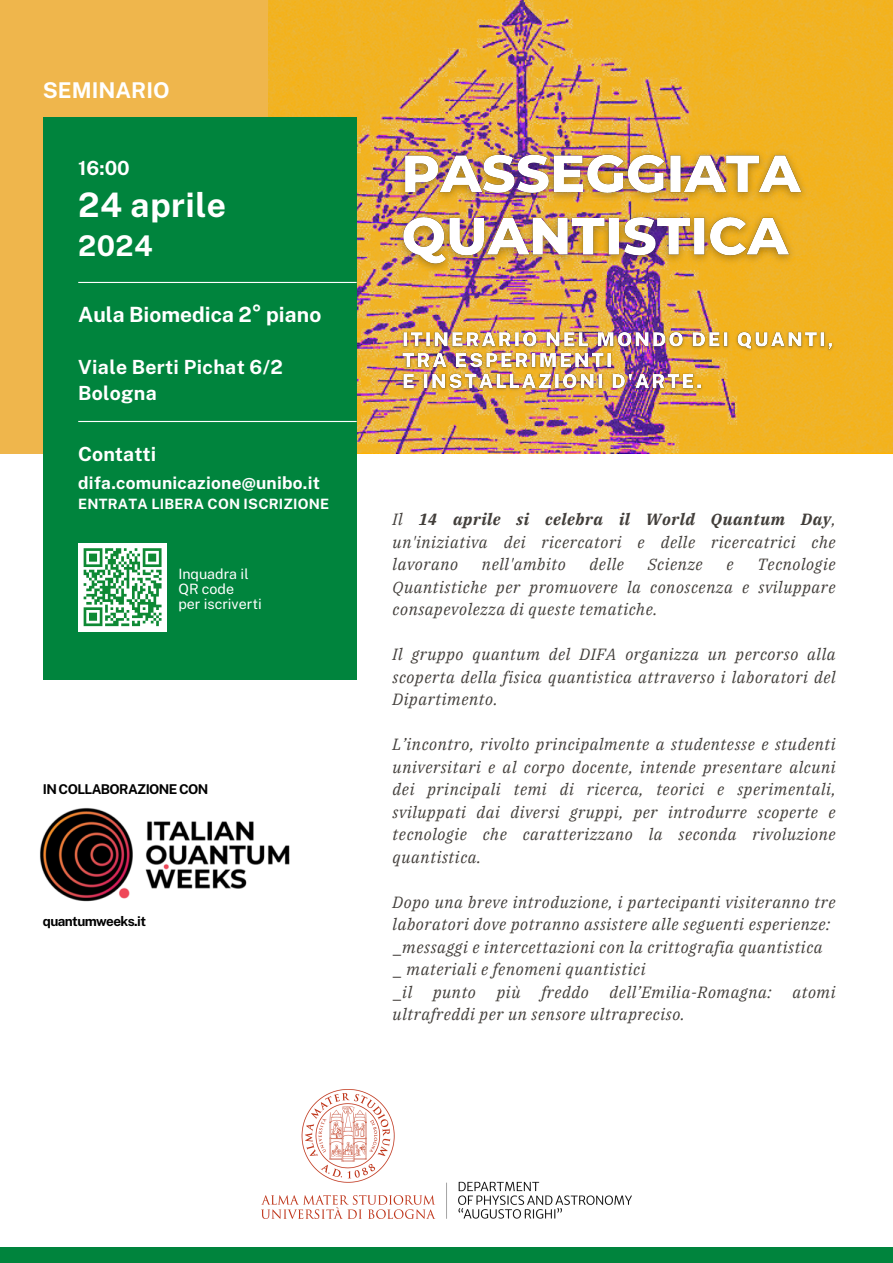
<style>
.page{position:relative;width:893px;height:1263px;background:#fff}
.page>*{position:absolute;margin:0;border:0;box-sizing:border-box;transform-origin:0 0}
.t1{font:700 33.75px "Public Sans";letter-spacing:.015em;color:#fff}
.t2{font:700 28.5px "Public Sans";color:#fff}
.t3{font:700 21.75px "Public Sans";color:#fff}
.t4{font:700 21px "Public Sans";color:#fff}
.t5{font:700 19.5px/25.9px "Public Sans";letter-spacing:.015em;color:#fff}
.t6{font:700 17.25px "Public Sans";letter-spacing:.015em;color:#fff}
.t7{font:italic 16.12px/22.5px "IBM Plex Serif";letter-spacing:.035em;color:#423e3a;text-align:justify}
.t8{font:14.25px "Public Sans";color:#fff}
.t9{font:700 14.25px "Public Sans";letter-spacing:.015em;color:#fff}
.t10{font:700 13.5px "Public Sans";letter-spacing:-.045em;color:#000}
.s1{font-weight:700}
.s2{font-style:normal}
</style>
<div class="page">
<div style="left:0;top:1247px;width:893px;height:16px;background:#00843d"></div>
<img style="left:268px;top:0;width:625px;height:453px">
<div style="left:0;top:0;width:268px;height:454px;background:#efb64c"></div>
<div style="left:43px;top:117px;width:314px;height:562px;background:#00843d"></div>
<hr style="left:78px;top:282px;width:279px;height:1px;background:#fff">
<hr style="left:78px;top:421px;width:279px;height:1px;background:#fff">
<img style="left:261px;top:1089px;width:371px;height:129px">
<img style="left:40px;top:808px;width:250px;height:94px">
<img style="left:391px;top:142px;width:423px;height:137px">
<img style="left:397px;top:327px;width:440px;height:68px">
<div style="left:78px;top:543px;width:89px;height:88px;background:#fff"></div>
<svg style="left:83px;top:548px;width:79px;height:79px"></svg>
<p class="t3" style="left:43px;top:77px;width:128px">SEMINARIO</p>
<h2 class="t5" style="left:78px;top:155px;width:53px">16:00</h2>
<h6 class="t1" style="left:78px;top:185px;width:149px">24 aprile</h6>
<h6 class="t2" style="left:78px;top:229px;width:76px">2024</h6>
<h6 class="t4" style="left:78px;top:302px;width:244px">Aula Biomedica 2° piano</h6>
<h4 class="t5" style="left:78px;top:354px;width:206px">Viale Berti Pichat 6/2<br>Bologna</h4>
<p class="t5" style="left:78px;top:441px;width:79px">Contatti</p>
<h6 class="t6" style="left:78px;top:473px;width:243px">difa.comunicazione@unibo.it</h6>
<p class="t9" style="left:78px;top:495px;width:252px">ENTRATA LIBERA CON ISCRIZIONE</p>
<p class="t8" style="left:178px;top:565px;width:72px">Inquadra il</p>
<p class="t8" style="left:178px;top:580px;width:57px">QR code</p>
<p class="t8" style="left:178px;top:596px;width:85px">per iscriverti</p>
<p class="t10" style="left:43px;top:781px;width:167px">IN COLLABORAZIONE CON</p>
<p class="t10" style="left:43px;top:913px;width:105px">quantumweeks.it</p>
<p class="t7" style="left:392px;top:508px;width:444px">Il <span class="s1">14 aprile si celebra il World Quantum Day</span>, un'iniziativa dei ricercatori e delle ricercatrici che lavorano</p>
<p class="t7" style="left:392px;top:553px;width:444px;text-indent:365px">Tecnologie Quantistiche per promuovere la conoscenza e sviluppare consapevolezza di queste tematiche.</p>
<p class="t7" style="left:392px;top:643px;width:444px">Il gruppo quantum del DIFA organizza un percorso alla scoperta della fisica quantistica attraverso i laboratori del Dipartimento.</p>
<p class="t7" style="left:392px;top:733px;width:444px">L’incontro, rivolto principalmente a studentesse e studenti universitari e al corpo docente, intende presentare alcuni dei principali temi di ricerca, teorici e sperimentali, sviluppati dai diversi gruppi, per introdurre scoperte e tecnologie che caratterizzano la seconda rivoluzione quantistica.</p>
<p class="t7" style="left:392px;top:890px;width:444px">Dopo una breve introduzione, i partecipanti visiteranno tre laboratori dove potranno assistere alle seguenti esperienze:</p>
<p class="t7" style="left:392px;top:935px;width:431px"><span class="s2">_</span>messaggi e intercettazioni con la crittografia quantistica</p>
<p class="t7" style="left:392px;top:958px;width:254px"><span class="s2">_</span> materiali e fenomeni quantistici</p>
<p class="t7" style="left:392px;top:980px;width:21px"><span class="s2">_</span>il</p>
<p class="t7" style="left:433px;top:980px;width:44px">punto</p>
<p class="t7" style="left:497px;top:980px;width:25px">più</p>
<p class="t7" style="left:541px;top:980px;width:49px">freddo</p>
<p class="t7" style="left:609px;top:980px;width:163px">dell’Emilia-Romagna:</p>
<p class="t7" style="left:792px;top:980px;width:45px">atomi</p>
<p class="t7" style="left:392px;top:1003px;width:294px">ultrafreddi per un sensore ultrapreciso.</p>
<p class="t7" style="left:482px;top:553px;width:85px">nell'ambito</p>
<p class="t7" style="left:589px;top:553px;width:36px">delle</p>
<p class="t7" style="left:648px;top:553px;width:56px">Scienze</p>
<p class="t7" style="left:726px;top:553px;width:9px">e</p>
</div>
